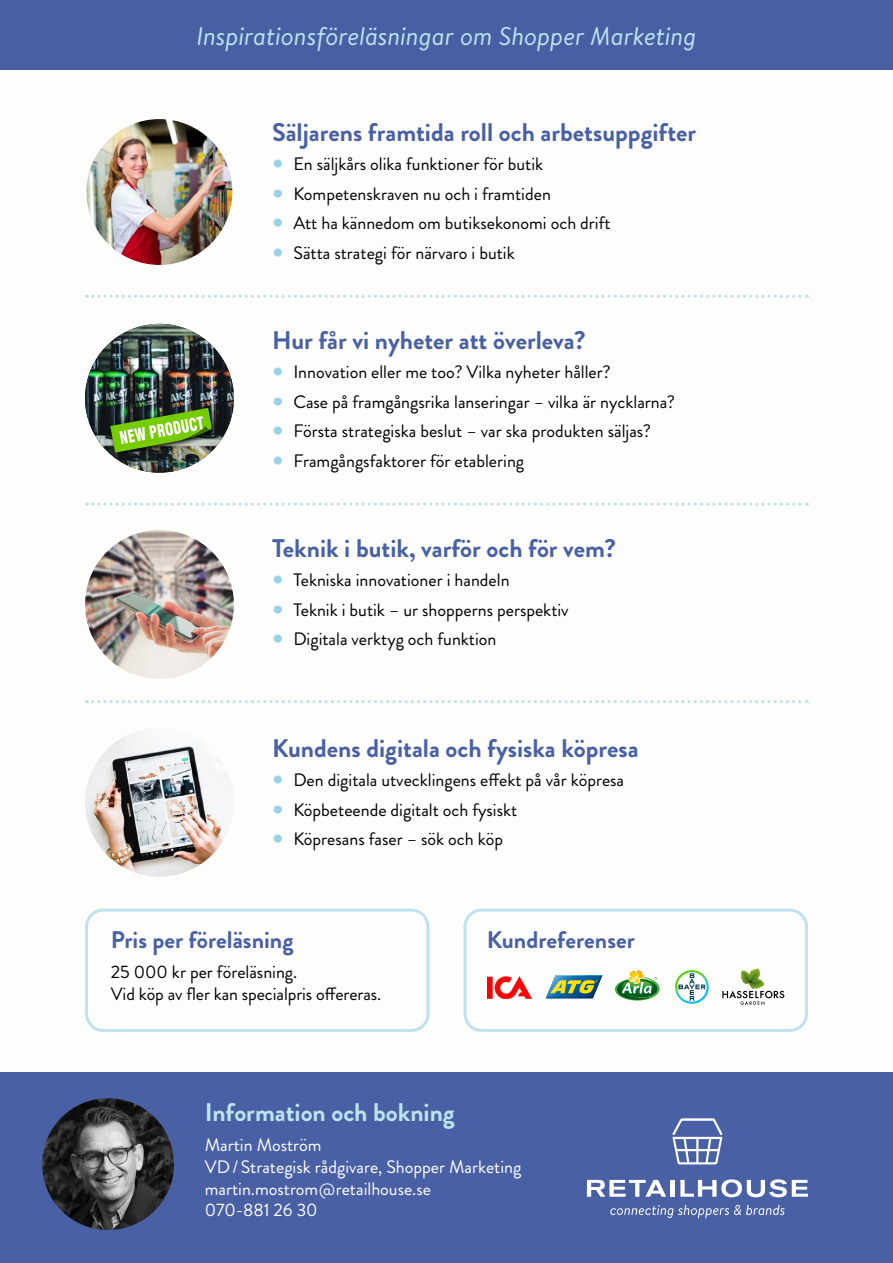
<style>
.page{position:relative;width:893px;height:1263px;background:#fff}
.page>*{position:absolute;margin:0;border:0;box-sizing:border-box;transform-origin:0 0}
.t1{font:700 25.5px "Brandon Grotesque";color:#4960a5}
.t2{font:italic 25.5px "Brandon Text";letter-spacing:-.005em;color:#bfe3ee}
.t3{font:700 25.5px "Brandon Grotesque";color:#bfe3ee}
.t4{font:700 24px "Brandon Grotesque";color:#4960a5}
.t5{font:18px/22.2px "Brandon Grotesque";color:#000}
.t6{font:18px/21.6px "Brandon Grotesque";color:#fff}
.s1{font-weight:900;font-size:28.5px;color:#98d2e4}
.s2{font-size:16.35px}
</style>
<div class="page">
<div style="left:0;top:1072px;width:893px;height:191px;background:#4960a5"></div>
<svg style="left:610px;top:1205px;width:175px;height:13px"></svg>
<svg style="left:587px;top:1180px;width:79px;height:17px"></svg>
<div style="left:670px;top:1180px;width:5px;height:17px;background:#fff"></div>
<svg style="left:680px;top:1179px;width:128px;height:18px"></svg>
<svg style="left:672px;top:1118px;width:50px;height:46px"></svg>
<img style="left:42px;top:1098px;width:132px;height:132px;border-radius:66px">
<div style="left:85px;top:909px;width:344px;height:123px;border:3px solid #bfe3ee;border-radius:16px"></div>
<div style="left:463px;top:909px;width:345px;height:123px;border:3px solid #bfe3ee;border-radius:16px"></div>
<div style="left:0;top:0;width:893px;height:70px;background:#4960a5"></div>
<img style="left:487px;top:976px;width:45px;height:23px">
<img style="left:741px;top:968px;width:17px;height:6px">
<svg style="left:722px;top:991px;width:62px;height:14px"></svg>
<svg style="left:615px;top:970px;width:45px;height:31px"></svg>
<svg style="left:546px;top:975px;width:57px;height:23px"></svg>
<svg style="left:675px;top:970px;width:34px;height:34px"></svg>
<img style="left:85px;top:728px;width:149px;height:149px;border-radius:74px">
<img style="left:85px;top:324px;width:149px;height:149px;border-radius:74px">
<img style="left:85px;top:530px;width:149px;height:149px;border-radius:74px">
<svg style="left:87px;top:700px;width:720px;height:3px"></svg>
<svg style="left:87px;top:503px;width:720px;height:3px"></svg>
<svg style="left:87px;top:295px;width:720px;height:3px"></svg>
<img style="left:87px;top:119px;width:145px;height:146px;border-radius:73px">
<svg style="left:107px;top:405px;width:111px;height:54px"></svg>
<img style="left:110px;top:408px;width:102px;height:45px">
<h1 class="t2" style="left:196px;top:19px;width:501px">Inspirationsföreläsningar om Shopper Marketing</h1>
<h1 class="t1" style="left:272px;top:114px;width:426px">Säljarens framtida roll och arbetsuppgifter</h1>
<p class="t5" style="left:272px;top:153px;width:273px"><span class="s1">•</span> En säljkårs olika funktioner för butik</p>
<p class="t5" style="left:272px;top:183px;width:280px"><span class="s1">•</span> Kompetenskraven nu och i framtiden</p>
<p class="t5" style="left:272px;top:212px;width:340px"><span class="s1">•</span> Att ha kännedom om butiksekonomi och drift</p>
<p class="t5" style="left:272px;top:242px;width:244px"><span class="s1">•</span> Sätta strategi för närvaro i butik</p>
<h1 class="t1" style="left:272px;top:322px;width:315px">Hur får vi nyheter att överleva?</h1>
<p class="t5" style="left:272px;top:361px;width:340px"><span class="s1">•</span> Innovation eller me too? Vilka nyheter håller?</p>
<p class="t5" style="left:272px;top:391px;width:405px"><span class="s1">•</span> Case på framgångsrika lanseringar – vilka är nycklarna?</p>
<p class="t5" style="left:272px;top:420px;width:381px"><span class="s1">•</span> Första strategiska beslut – var ska produkten säljas?</p>
<p class="t5" style="left:272px;top:450px;width:254px"><span class="s1">•</span> Framgångsfaktorer för etablering</p>
<h1 class="t1" style="left:272px;top:530px;width:345px">Teknik i butik, varför och för vem?</h1>
<p class="t5" style="left:272px;top:569px;width:239px"><span class="s1">•</span> Tekniska innovationer i handeln</p>
<p class="t5" style="left:272px;top:599px;width:298px"><span class="s1">•</span> Teknik i butik – ur shopperns perspektiv</p>
<p class="t5" style="left:272px;top:628px;width:226px"><span class="s1">•</span> Digitala verktyg och funktion</p>
<h1 class="t1" style="left:272px;top:730px;width:368px">Kundens digitala och fysiska köpresa</h1>
<p class="t5" style="left:272px;top:769px;width:354px"><span class="s1">•</span> Den digitala utvecklingens effekt på vår köpresa</p>
<p class="t5" style="left:272px;top:799px;width:247px"><span class="s1">•</span> Köpbeteende digitalt och fysiskt</p>
<p class="t5" style="left:272px;top:828px;width:232px"><span class="s1">•</span> Köpresans faser – sök och köp</p>
<h2 class="t4" style="left:111px;top:923px;width:184px">Pris per föreläsning</h2>
<p class="t5" style="left:111px;top:961px;width:272px">25 000 kr per föreläsning.<br>Vid köp av fler kan specialpris offereras.</p>
<h2 class="t4" style="left:487px;top:923px;width:150px">Kundreferenser</h2>
<h1 class="t3" style="left:205px;top:1095px;width:251px">Information och bokning</h1>
<p class="t6" style="left:205px;top:1135px;width:318px">Martin Moström<br>VD / Strategisk rådgivare, Shopper Marketing martin.mostrom<span class="s2">@</span>retailhouse.se<br>070-881 26 30</p>
</div>
